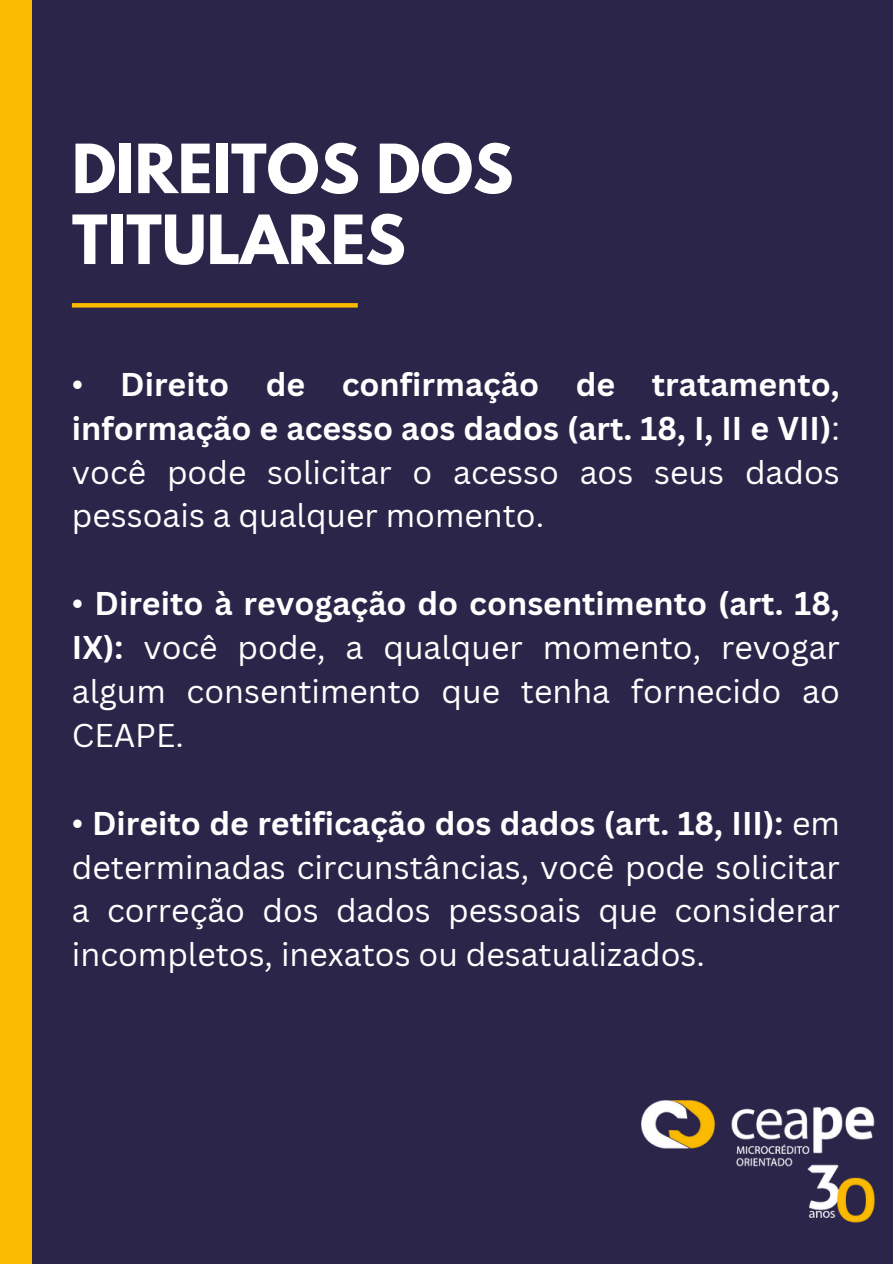
<style>
.page{position:relative;width:893px;height:1264px;background:#fff}
.page>*{position:absolute;margin:0;border:0;box-sizing:border-box;transform-origin:0 0}
.t1{font:700 60px "League Spartan";color:#fff}
.t2{font:32.1px/43.8px "Canva Sans";color:#fff;text-align:justify}
.t3{font:700 32.1px/43.8px "Canva Sans";color:#fff;text-align:justify}
.s1{font-weight:400}
.s2{font-weight:700}
</style>
<div class="page">
<div style="left:0;top:0;width:892px;height:1263px;background:#2b2549"></div>
<div style="left:0;top:0;width:32px;height:1263px;background:#fbbb00"></div>
<img style="left:641px;top:1100px;width:234px;height:123px">
<svg style="left:72px;top:303px;width:286px;height:4px"></svg>
<p class="t1" style="left:72px;top:139px;width:443px">DIREITOS DOS</p>
<p class="t1" style="left:72px;top:210px;width:335px">TITULARES</p>
<p class="t3" style="left:72px;top:361px;width:769px"><span class="s1">•</span> Direito de confirmação de tratamento, informação e acesso aos dados (art. 18, I, II e VII)<span class="s1">: você pode solicitar o acesso aos seus dados pessoais a qualquer momento.</span></p>
<p class="t2" style="left:72px;top:581px;width:769px">• <span class="s2">Direito à revogação do consentimento (art. 18, IX):</span> você pode, a qualquer momento, revogar algum consentimento que tenha fornecido ao CEAPE.</p>
<p class="t2" style="left:72px;top:800px;width:769px">• <span class="s2">Direito de retificação dos dados (art. 18, III):</span> em determinadas circunstâncias, você pode solicitar a correção dos dados pessoais que considerar incompletos, inexatos ou desatualizados.</p>
</div>
